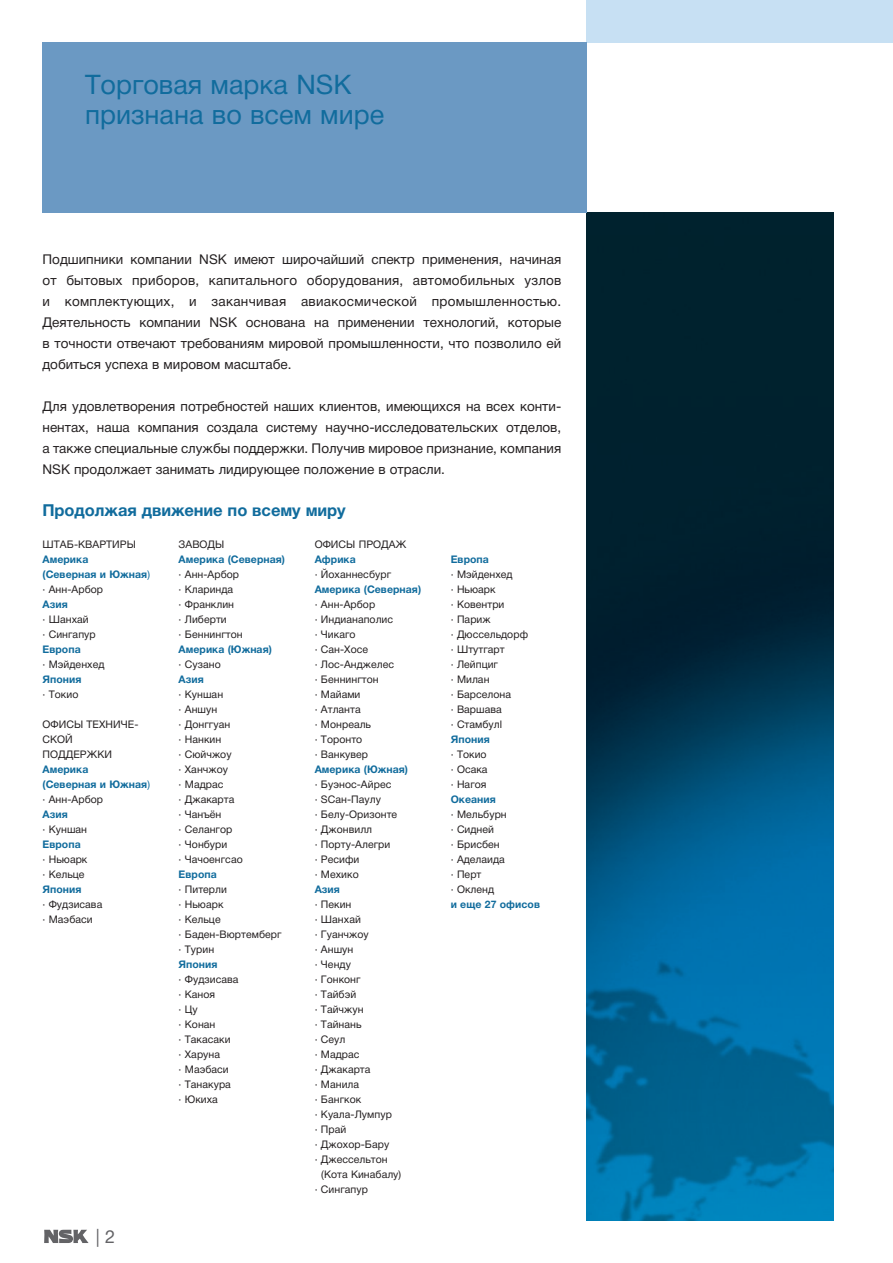
<style>
.page{position:relative;width:893px;height:1263px;background:#fff}
.page>*{position:absolute;margin:0;border:0;box-sizing:border-box;transform-origin:0 0}
.t1{font:27px/30px "Helvetica Neue LTCYR";color:#116c9d}
.t2{font:18px "Helvetica Neue LTCYR";color:#636366}
.t3{font:700 16.5px "Helvetica Neue LTCYR";letter-spacing:-.005em;color:#116c9d}
.t4{font:13.5px/21px "Helvetica Neue LTCYR";color:#231f20;text-align:justify}
.t5{font:10.5px/15px "Helvetica Neue LTCYR";letter-spacing:.005em;color:#231f20}
.t6{font:700 10.5px/15px "Helvetica Neue LTCYR";letter-spacing:.005em;color:#116c9d}
.s1{font-weight:400}
.s2{font-weight:400;color:#231f20}
</style>
<div class="page">
<svg style="left:44px;top:1229px;width:43px;height:1px"></svg>
<svg style="left:44px;top:1230px;width:45px;height:13px"></svg>
<img style="left:587px;top:213px;width:246px;height:1007px">
<div style="left:587px;top:0;width:305px;height:43px;background:#c7e0f3"></div>
<div style="left:43px;top:43px;width:544px;height:170px;background:#6b99c3"></div>
<h1 class="t1" style="left:85px;top:72px;width:301px;text-indent:-9px">HТEоAрDгоEвRая марка NSK признана во всем мире</h1>
<p class="t4" style="left:43px;top:250px;width:520px">Подшипники компании NSK имеют широчайший спектр применения, начиная от бытовых приборов, капитального оборудования, автомобильных узлов и комплектующих, и заканчивая авиакосмической промышленностью.<br>Деятельность компании NSК основана на применении технологий, которые в точности отвечают требованиям мировой промышленности, что позволило ей добиться успеха в мировом масштабе.</p>
<p class="t4" style="left:43px;top:397px;width:520px">Для удовлетворения потребностей наших клиентов, имеющихся на всех конти&shy;нентах, наша компания создала систему научно-исследовательских отделов, а также специальные службы поддержки. Получив мировое признание, компания NSK продолжает занимать лидирующее положение в отрасли.</p>
<h3 class="t3" style="left:43px;top:504px;width:305px">Продолжая движение по всему миру</h3>
<p class="t5" style="left:43px;top:537px;width:95px">ШТАБ-КВАРТИРЫ</p>
<p class="t6" style="left:43px;top:552px;width:109px">Америка<br>(Северная и Южная<span class="s1">) </span><span class="s2">· Анн-Арбор</span></p>
<p class="t6" style="left:43px;top:597px;width:27px">Азия</p>
<p class="t5" style="left:43px;top:612px;width:55px">· Шанхай<br>· Сингапур</p>
<p class="t6" style="left:43px;top:642px;width:40px">Европа</p>
<p class="t5" style="left:43px;top:657px;width:63px">· Мэйденхед</p>
<p class="t6" style="left:43px;top:672px;width:40px">Япония</p>
<p class="t5" style="left:43px;top:687px;width:37px">· Токио</p>
<p class="t5" style="left:43px;top:717px;width:97px">ОФИСЫ ТЕХНИЧЕ-<br>СКОЙ<br>ПОДДЕРЖКИ</p>
<p class="t6" style="left:43px;top:762px;width:109px">Америка<br>(Северная и Южная<span class="s1">) </span><span class="s2">· Анн-Арбор</span></p>
<p class="t6" style="left:43px;top:807px;width:27px">Азия</p>
<p class="t5" style="left:43px;top:822px;width:46px">· Куншан</p>
<p class="t6" style="left:43px;top:837px;width:40px">Европа</p>
<p class="t5" style="left:43px;top:852px;width:46px">· Ньюарк · Кельце</p>
<p class="t6" style="left:43px;top:882px;width:40px">Япония</p>
<p class="t5" style="left:43px;top:897px;width:61px">· Фудзисава · Маэбаси</p>
<p class="t5" style="left:179px;top:537px;width:47px">ЗАВОДЫ</p>
<p class="t6" style="left:179px;top:552px;width:108px">Америка (Северная)</p>
<p class="t5" style="left:179px;top:567px;width:66px">· Анн-Арбор · Кларинда<br>· Франклин<br>· Либерти<br>· Беннингтон</p>
<p class="t6" style="left:179px;top:642px;width:95px">Америка (Южная)</p>
<p class="t5" style="left:179px;top:657px;width:44px">· Сузано</p>
<p class="t6" style="left:179px;top:672px;width:27px">Азия</p>
<p class="t5" style="left:179px;top:687px;width:66px">· Куншан<br>· Аншун<br>· Донггуан<br>· Нанкин<br>· Сюйчжоу<br>· Ханчжоу<br>· Мадрас<br>· Джакарта<br>· Чанъён<br>· Селангор<br>· Чонбури<br>· Чачоенгсао</p>
<p class="t6" style="left:179px;top:867px;width:40px">Европа</p>
<p class="t5" style="left:179px;top:882px;width:104px">· Питерли<br>· Ньюарк<br>· Кельце<br>· Баден-Вюртемберг · Турин</p>
<p class="t6" style="left:179px;top:957px;width:40px">Япония</p>
<p class="t5" style="left:179px;top:972px;width:61px">· Фудзисава · Каноя<br>· Цу<br>· Конан<br>· Такасаки<br>· Харуна<br>· Маэбаси<br>· Танакура<br>· Юкиха</p>
<p class="t5" style="left:315px;top:537px;width:93px">ОФИСЫ ПРОДАЖ</p>
<p class="t6" style="left:315px;top:552px;width:43px">Африка</p>
<p class="t5" style="left:315px;top:567px;width:78px">· Йоханнесбург</p>
<p class="t6" style="left:315px;top:582px;width:108px">Америка (Северная)</p>
<p class="t5" style="left:315px;top:597px;width:81px">· Анн-Арбор<br>· Индианаполис · Чикаго<br>· Сан-Хосе<br>· Лос-Анджелес · Беннингтон<br>· Майами<br>· Атланта<br>· Монреаль<br>· Торонто<br>· Ванкувер</p>
<p class="t6" style="left:315px;top:762px;width:95px">Америка (Южная)</p>
<p class="t5" style="left:315px;top:777px;width:84px">· Буэнос-Айрес<br>· SСан-Паулу<br>· Белу-Оризонте · Джонвилл<br>· Порту-Алегри<br>· Ресифи<br>· Мехико</p>
<p class="t6" style="left:315px;top:882px;width:27px">Азия</p>
<p class="t5" style="left:315px;top:897px;width:38px">· Пекин</p>
<p class="t5" style="left:315px;top:912px;width:48px">· Шанхай</p>
<p class="t5" style="left:315px;top:927px;width:56px">· Гуанчжоу</p>
<p class="t5" style="left:315px;top:942px;width:40px">· Аншун</p>
<p class="t5" style="left:315px;top:957px;width:38px">· Ченду</p>
<p class="t5" style="left:315px;top:972px;width:47px">· Гонконг</p>
<p class="t5" style="left:315px;top:987px;width:43px">· Тайбэй</p>
<p class="t5" style="left:315px;top:1002px;width:50px">· Тайчжун</p>
<p class="t5" style="left:315px;top:1017px;width:48px">· Тайнань</p>
<p class="t5" style="left:315px;top:1032px;width:32px">· Сеул</p>
<p class="t5" style="left:315px;top:1047px;width:46px">· Мадрас</p>
<p class="t5" style="left:315px;top:1062px;width:57px">· Джакарта</p>
<p class="t5" style="left:315px;top:1077px;width:46px">· Манила</p>
<p class="t5" style="left:315px;top:1092px;width:48px">· Бангкок</p>
<p class="t5" style="left:315px;top:1107px;width:79px">· Куала-Лумпур</p>
<p class="t5" style="left:315px;top:1122px;width:33px">· Прай</p>
<p class="t5" style="left:315px;top:1137px;width:76px">· Джохор-Бару</p>
<p class="t5" style="left:315px;top:1152px;width:75px">· Джессельтон</p>
<p class="t5" style="left:321px;top:1167px;width:82px">(Кота Кинабалу)</p>
<p class="t5" style="left:315px;top:1182px;width:55px">· Сингапур</p>
<p class="t6" style="left:451px;top:552px;width:40px">Европа</p>
<p class="t5" style="left:451px;top:567px;width:79px">· Мэйденхед<br>· Ньюарк<br>· Ковентри<br>· Париж<br>· Дюссельдорф · Штутгарт<br>· Лейпциг<br>· Милан<br>· Барселона<br>· Варшава<br>· Стамбулl</p>
<p class="t6" style="left:451px;top:732px;width:40px">Япония</p>
<p class="t5" style="left:451px;top:747px;width:38px;text-align:justify">· Токио · Осака · Нагоя</p>
<p class="t6" style="left:451px;top:792px;width:47px">Океания</p>
<p class="t5" style="left:451px;top:807px;width:58px">· Мельбурн · Сидней<br>· Брисбен<br>· Аделаида · Перт<br>· Окленд</p>
<p class="t6" style="left:451px;top:897px;width:91px">и еще 27 офисов</p>
<h2 class="t2" style="left:96px;top:1230px;width:21px">| 2</h2>
</div>
